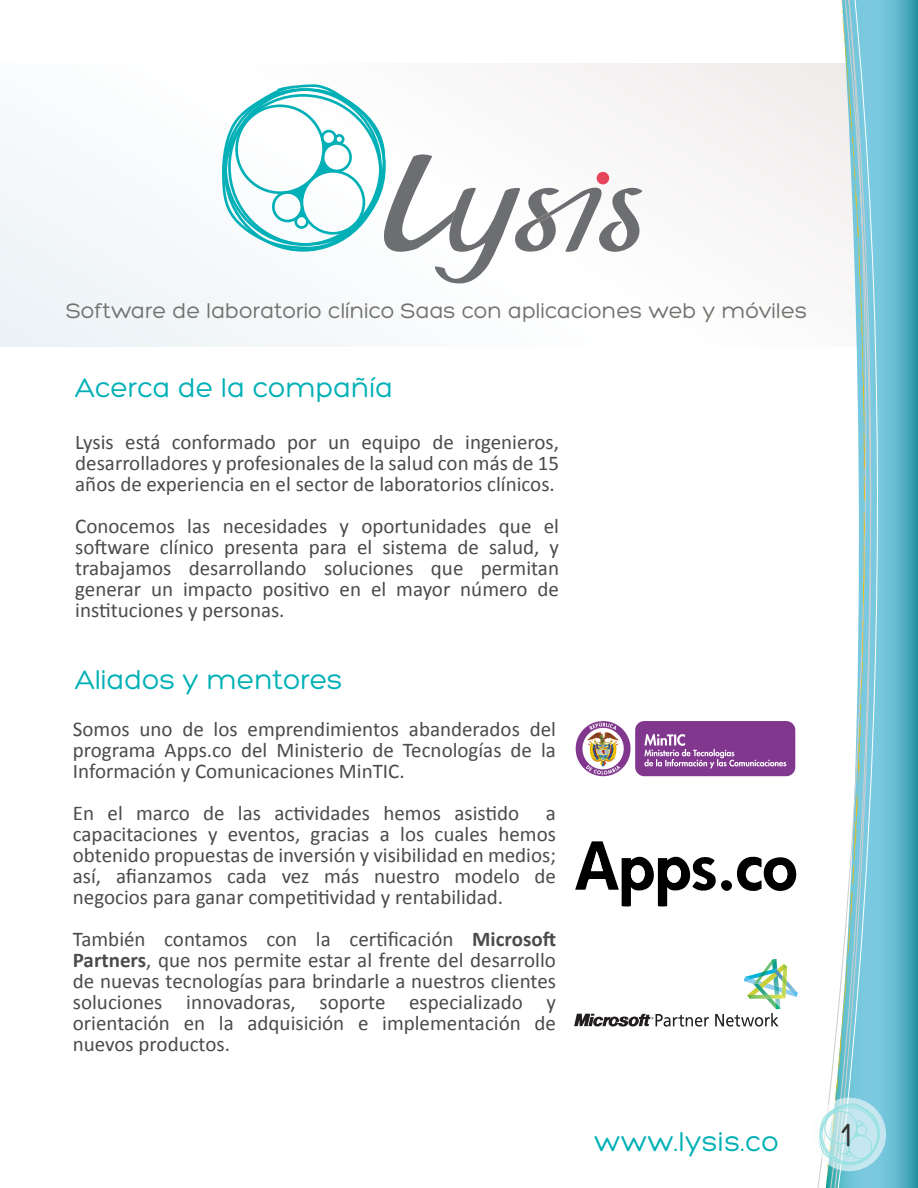
<style>
.page{position:relative;width:918px;height:1188px;background:#fff}
.page>*{position:absolute;margin:0;border:0;box-sizing:border-box;transform-origin:0 0}
.t1{font:34.95px "Hero";color:#333}
.t2{font:28.8px "Hero";letter-spacing:.02em;color:#00b0b6}
.t3{font:28.5px "Hero";color:#00b0b6}
.t4{font:22.5px "Hero";color:#72716e}
.t5{font:21px/21px "Calibri";color:#4b4b4d;text-align:justify}
.s1{font-weight:700}
</style>
<div class="page">
<div style="left:0;top:63px;width:918px;height:284px;background:#f7f9fa"></div>
<svg style="left:222px;top:84px;width:421px;height:200px"></svg>
<img style="left:575px;top:721px;width:221px;height:56px">
<svg style="left:575px;top:841px;width:221px;height:66px"></svg>
<svg style="left:574px;top:959px;width:224px;height:68px"></svg>
<svg style="left:903px;top:0;width:15px;height:1188px;background:#3b9fb2"></svg>
<svg style="left:891px;top:0;width:12px;height:1188px;background:#63b9cf"></svg>
<svg style="left:819px;top:0;width:72px;height:1188px"></svg>
<svg style="left:812px;top:1098px;width:74px;height:73px;background:#c3e8ec"></svg>
<p class="t4" style="left:66px;top:299px;width:742px">Software de laboratorio clínico Saas con aplicaciones web y móviles</p>
<h3 class="t3" style="left:75px;top:373px;width:319px">Acerca de la compañía</h3>
<p class="t5" style="left:75px;top:431px;width:485px">Lysis está conformado por un equipo de ingenieros, desarrolladores y profesionales de la salud con más de 15 años de experiencia en el sector de laboratorios clínicos.</p>
<p class="t5" style="left:75px;top:515px;width:485px">Conocemos las necesidades y oportunidades que el software clínico presenta para el sistema de salud, y trabajamos desarrollando soluciones que permitan generar un impacto positivo en el mayor número de instituciones y personas.</p>
<h3 class="t3" style="left:75px;top:665px;width:269px">Aliados y mentores</h3>
<p class="t5" style="left:73px;top:717px;width:485px">Somos uno de los emprendimientos abanderados del programa Apps.co del Ministerio de Tecnologías de la Información y Comunicaciones MinTIC.</p>
<p class="t5" style="left:73px;top:801px;width:448px">En el marco de las actividades hemos asistido</p>
<p class="t5" style="left:73px;top:801px;width:485px;text-indent:473px">a capacitaciones y eventos, gracias a los cuales hemos obtenido propuestas de inversión y visibilidad en medios; así, afianzamos cada vez más nuestro modelo de negocios para ganar competitividad y rentabilidad.</p>
<p class="t5" style="left:73px;top:927px;width:485px">También contamos con la certificación <span class="s1">Microsoft Partners</span>, que nos permite estar al frente del desarrollo de nuevas tecnologías para brindarle a nuestros clientes soluciones innovadoras, soporte especializado y orientación en la adquisición e implementación de nuevos productos.</p>
<h2 class="t2" style="left:594px;top:1127px;width:187px">www.lysis.co</h2>
<h1 class="t1" style="left:840px;top:1117px;width:31px">12</h1>
</div>
